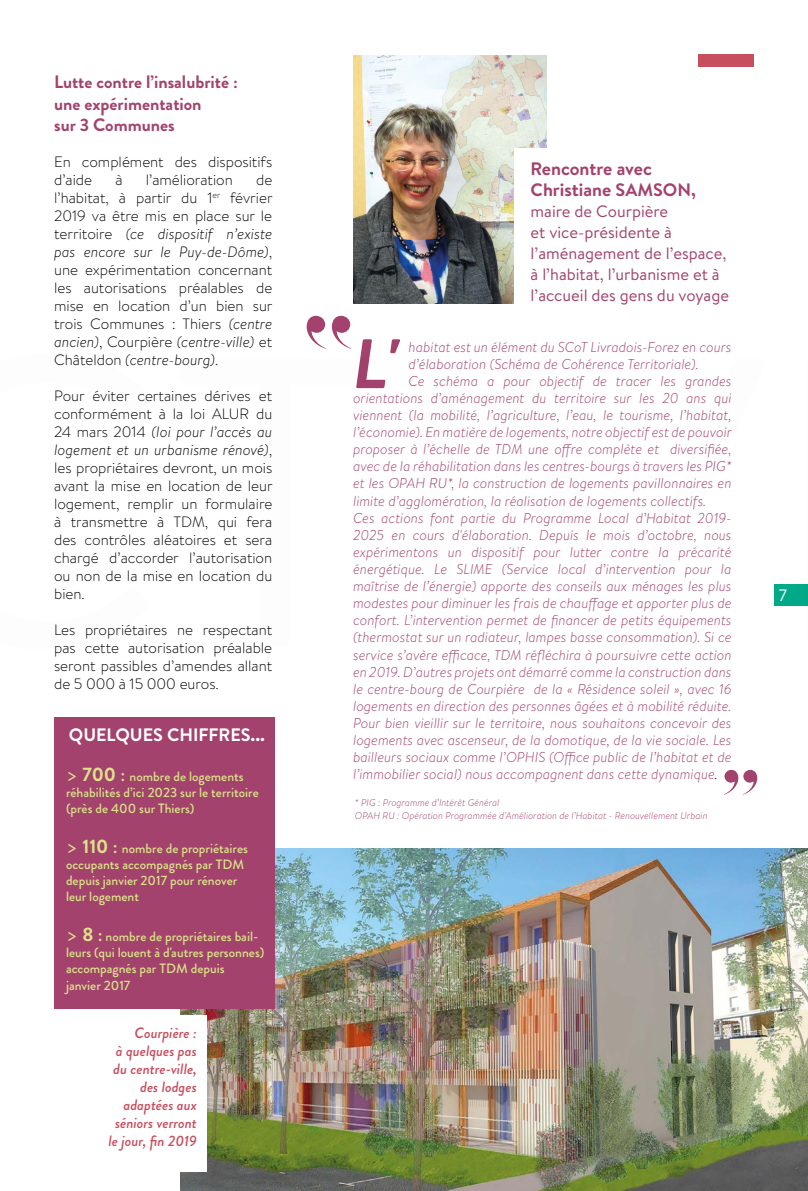
<style>
.page{position:relative;width:808px;height:1191px;background:#fff}
.page>*{position:absolute;margin:0;border:0;box-sizing:border-box;transform-origin:0 0}
.t1{font:700 18px/21.6px "Brandon Grotesque";color:#a2426d}
.t2{font:700 18px/21px "Brandon Text";color:#a2426d}
.t3{font:700 18px "Brandon Text";color:#fff}
.t4{font:16.5px/21px "Brandon Text";color:#a2426d}
.t5{font:16.5px "Brandon Text";color:#fff}
.t6{font:300 15px/18px "Brandon Text";color:#000;text-align:justify}
.t7{font:italic 500 15px/18px "Brandon Grotesque";color:#c74e5f;text-align:right}
.t8{font:italic 300 14.25px "Brandon Text";color:#a2426d}
.t9{font:500 13.5px/16.2px "Brandon Grotesque";color:#dbe388}
.t10{font:italic 300 9.75px/12px "Brandon Text";color:#a2426d}
.s1{font-style:italic}
.s2{font-family:"Brandon Text";font-weight:400;font-size:19.5px}
.s3{font-weight:700;font-size:19.5px}
.s4{font-size:19.5px}
.s5{color:#000}
</style>
<div class="page">
<div style="left:699px;top:54px;width:55px;height:13px;background:#c74e5f"></div>
<svg style="left:724px;top:770px;width:33px;height:24px"></svg>
<img style="left:353px;top:56px;width:194px;height:213px">
<div style="left:514px;top:149px;width:192px;height:164px;background:#fff"></div>
<img style="left:181px;top:848px;width:627px;height:343px">
<div style="left:54px;top:718px;width:220px;height:291px;background:#a2426d"></div>
<div style="left:129px;top:1015px;width:78px;height:157px;background:#fff"></div>
<svg style="left:306px;top:269px;width:502px;height:337px"></svg>
<p class="t1" style="left:54px;top:71px;width:185px">Lutte contre l’insalubrité : une expérimentation<br>sur 3 Communes</p>
<p class="t6" style="left:54px;top:152px;width:220px">En complément des dispositifs d’aide</p>
<p class="t6" style="left:115px;top:170px;width:9px">à</p>
<p class="t6" style="left:146px;top:170px;width:89px">l’amélioration</p>
<p class="t6" style="left:54px;top:170px;width:220px;text-indent:202px">de l’habitat, à partir du 1<sup>er</sup> février 2019 va être mis en place sur le territoire <span class="s1">(ce dispositif n’existe pas encore sur le Puy-de-Dôme)</span>, une expérimentation concernant les autorisations préalables de mise en location d’un bien sur trois Communes : Thiers <span class="s1">(centre ancien)</span>, Courpière <span class="s1">(centre-ville)</span> et Châteldon <span class="s1">(centre-bourg)</span>.</p>
<p class="t6" style="left:54px;top:386px;width:220px">Pour éviter certaines dérives et conformément à la loi ALUR du 24 mars 2014 <span class="s1">(loi pour l’accès au logement et un urbanisme rénové)</span>, les propriétaires devront, un mois avant la mise en location de leur logement, remplir un formulaire à transmettre à TDM, qui fera des contrôles aléatoires et sera chargé d’accorder l’autorisation ou non de la mise en location du bien.</p>
<p class="t6" style="left:54px;top:620px;width:220px">Les propriétaires ne respectant pas cette autorisation préalable seront passibles d’amendes allant de 5 000 à 15 000 euros.</p>
<p class="t3" style="left:69px;top:722px;width:198px">QUELQUES CHIFFRES...</p>
<p class="t9" style="left:66px;top:768px;width:194px"><span class="s2">&gt;</span> <span class="s3">700</span> <span class="s4">:</span> nombre de logements réhabilités d’ici 2023 sur le territoire (près de 400 sur Thiers)</p>
<p class="t9" style="left:66px;top:840px;width:184px"><span class="s2">&gt;</span> <span class="s3">110</span> <span class="s4">:</span> nombre de propriétaires occupants accompagnés par TDM depuis janvier 2017 pour rénover leur logement</p>
<p class="t9" style="left:66px;top:928px;width:200px"><span class="s2">&gt;</span> <span class="s3">8</span> <span class="s4">:</span> nombre de propriétaires bail&shy;leurs (qui louent à d'autres personnes) accompagnés par TDM depuis<br>janvier 2017</p>
<p class="t7" style="left:109px;top:1023px;width:90px">Courpière :<br>à quelques pas du centre-ville, des lodges adaptées aux séniors verront le jour, fin 2019</p>
<p class="t2" style="left:531px;top:158px;width:167px">Rencontre avec<br>Christiane SAMSON,</p>
<p class="t4" style="left:531px;top:200px;width:200px">maire de Courpière<br>et vice-présidente à l’aménagement de l’espace, à l’habitat, l’urbanisme et à l’accueil des gens du voyage</p>
<p class="t8" style="left:409px;top:337px;width:324px">habitat est un élément du SCoT Livradois-Forez en cours</p>
<p class="t8" style="left:409px;top:354px;width:292px">d’élaboration (Schéma de Cohérence Territoriale).</p>
<p class="t8" style="left:409px;top:371px;width:324px">Ce schéma a pour objectif de tracer les grandes</p>
<p class="t8" style="left:353px;top:388px;width:380px">orientations d’aménagement du territoire sur les 20 ans qui</p>
<p class="t8" style="left:353px;top:405px;width:380px">viennent (la mobilité, l’agriculture, l’eau, le tourisme, l’habitat,</p>
<p class="t8" style="left:353px;top:422px;width:380px">l’économie). En matière de logements, notre objectif est de pouvoir</p>
<p class="t8" style="left:353px;top:439px;width:380px">proposer à l’échelle de TDM une offre complète et diversifiée,</p>
<p class="t8" style="left:353px;top:457px;width:380px">avec de la réhabilitation dans les centres-bourgs à travers les PIG*</p>
<p class="t8" style="left:353px;top:474px;width:380px">et les OPAH RU*, la construction de logements pavillonnaires en</p>
<p class="t8" style="left:353px;top:491px;width:355px">limite d’agglomération, la réalisation de logements collectifs.</p>
<p class="t8" style="left:353px;top:508px;width:380px">Ces actions font partie du Programme Local d’Habitat 2019-</p>
<p class="t8" style="left:353px;top:525px;width:380px">2025 en cours d'élaboration. Depuis le mois d’octobre, nous</p>
<p class="t8" style="left:353px;top:542px;width:380px">expérimentons un dispositif pour lutter contre la précarité</p>
<p class="t8" style="left:353px;top:559px;width:380px">énergétique. Le SLIME (Service local d’intervention pour la</p>
<p class="t8" style="left:353px;top:576px;width:380px">maîtrise de l’énergie) apporte des conseils aux ménages les plus</p>
<p class="t8" style="left:353px;top:593px;width:380px">modestes pour diminuer les frais de chauffage et apporter plus de</p>
<p class="t8" style="left:353px;top:610px;width:380px">confort. L’intervention permet de financer de petits équipements</p>
<p class="t8" style="left:353px;top:628px;width:380px">(thermostat sur un radiateur, lampes basse consommation). Si ce</p>
<p class="t8" style="left:353px;top:645px;width:380px">service s’avère efficace, TDM réfléchira à poursuivre cette action</p>
<p class="t8" style="left:353px;top:662px;width:380px">en 2019. D’autres projets ont démarré comme la construction dans</p>
<p class="t8" style="left:353px;top:679px;width:380px">le centre-bourg de Courpière de la « Résidence soleil », avec 16</p>
<p class="t8" style="left:353px;top:696px;width:380px">logements en direction des personnes âgées et à mobilité réduite.</p>
<p class="t8" style="left:353px;top:713px;width:380px">Pour bien vieillir sur le territoire, nous souhaitons concevoir des</p>
<p class="t8" style="left:353px;top:730px;width:380px">logements avec ascenseur, de la domotique, de la vie sociale. Les</p>
<p class="t8" style="left:353px;top:747px;width:380px">bailleurs sociaux comme l’OPHIS (Office public de l’habitat et de</p>
<p class="t8" style="left:353px;top:764px;width:366px">l’immobilier social) nous accompagnent dans cette dynamique<span class="s5">.</span></p>
<p class="t10" style="left:355px;top:796px;width:354px">* PIG : Programme d’Intérêt Général<br>OPAH RU : Opération Programmée d’Amélioration de l’Habitat - Renouvellement Urbain</p>
<p class="t5" style="left:779px;top:583px;width:10px">7</p>
</div>
